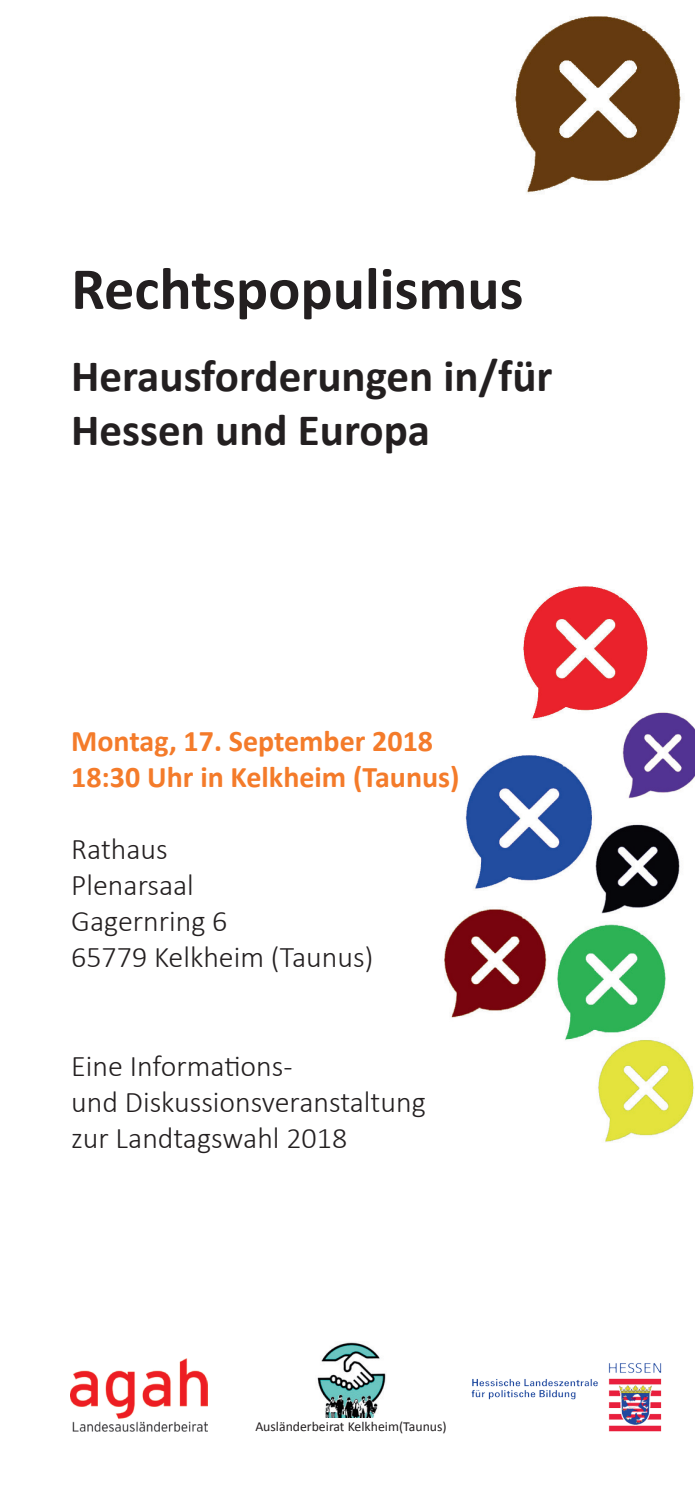
<style>
.page{position:relative;width:695px;height:1489px;background:#fff}
.page>*{position:absolute;margin:0;border:0;box-sizing:border-box;transform-origin:0 0}
.t1{font:700 60px "Calibri";color:#231f20}
.t2{font:700 45px/54px "Calibri";color:#231f20}
.t3{font:300 30px/36px "Calibri";color:#231f20}
.t4{font:700 30px/36px "Calibri";color:#f47b2a}
.t5{font:13.75px "Calibri";color:#231f20}
</style>
<div class="page">
<img style="left:444px;top:909px;width:103px;height:109px">
<img style="left:595px;top:824px;width:85px;height:90px">
<img style="left:465px;top:755px;width:127px;height:134px">
<img style="left:523px;top:586px;width:125px;height:133px">
<img style="left:515px;top:16px;width:166px;height:178px">
<img style="left:557px;top:924px;width:109px;height:117px">
<img style="left:471px;top:1363px;width:191px;height:69px">
<img style="left:71px;top:1358px;width:136px;height:72px">
<img style="left:589px;top:1037px;width:105px;height:105px">
<img style="left:621px;top:710px;width:73px;height:88px">
<img style="left:317px;top:1342px;width:69px;height:74px">
<h1 class="t1" style="left:71px;top:250px;width:453px">Rechtspopulismus</h1>
<h2 class="t2" style="left:71px;top:349px;width:483px">Herausforderungen in/für<br>Hessen und Europa</h2>
<p class="t4" style="left:71px;top:723px;width:390px">Montag, 17. September 2018<br>18:30 Uhr in Kelkheim (Taunus)</p>
<p class="t3" style="left:71px;top:831px;width:304px">Rathaus<br>Plenarsaal<br>Gagernring 6<br>65779 Kelkheim (Taunus)</p>
<p class="t3" style="left:71px;top:1047px;width:356px">Eine Informations-<br>und Diskussionsveranstaltung zur Landtagswahl 2018</p>
<p class="t5" style="left:255px;top:1417px;width:193px">Ausländerbeirat Kelkheim(Taunus)</p>
</div>
